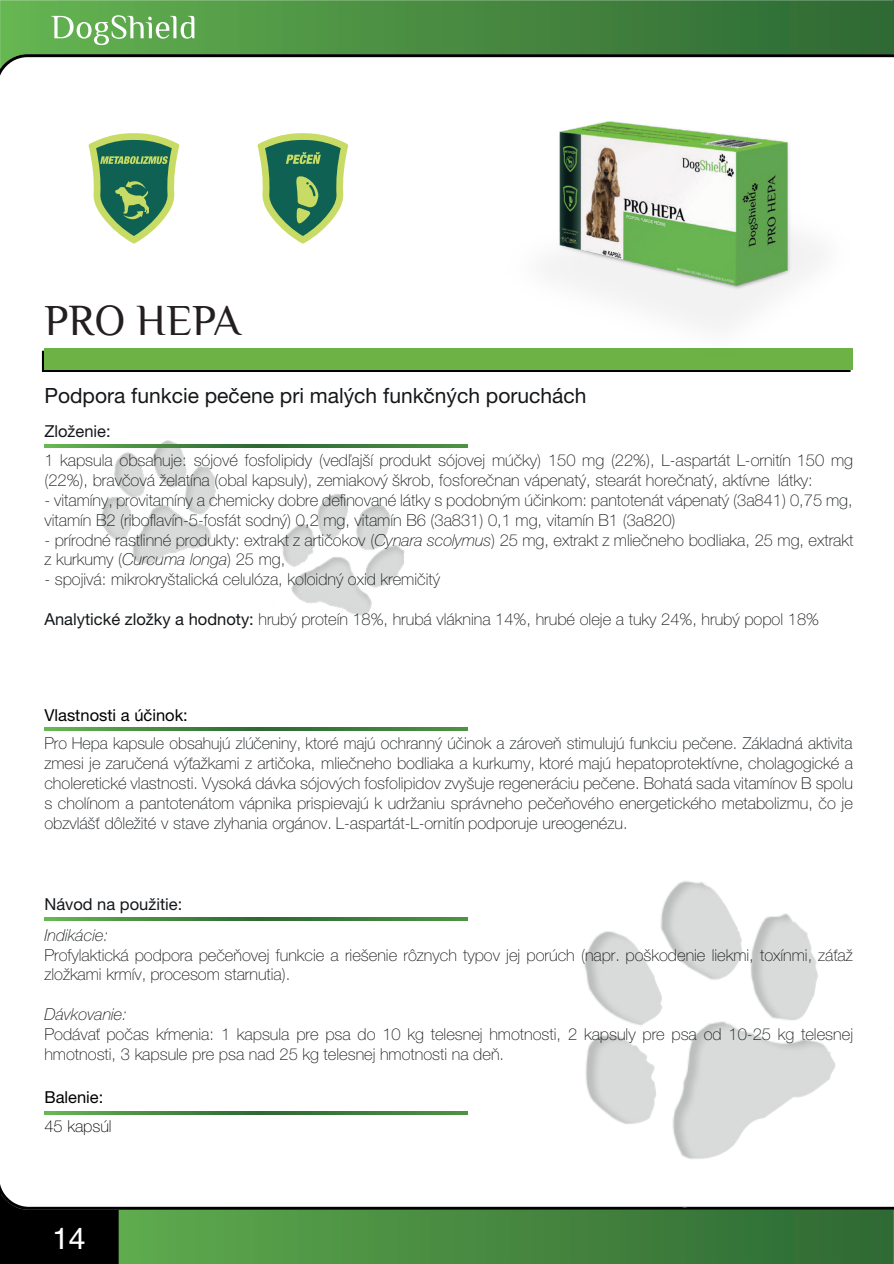
<style>
.page{position:relative;width:894px;height:1264px;background:#fff}
.page>*{position:absolute;margin:0;border:0;box-sizing:border-box;transform-origin:0 0}
.t1{font:43.5px "Philosopher";color:#231f20}
.t2{font:30px "Helvetica CE";color:#fff}
.t3{font:21px "Helvetica Neue CE";color:#14171a}
.t4{font:16.5px/19.8px "Helvetica Neue CE Thin";color:#14171a}
.t5{font:16.5px "Helvetica Neue CE";color:#000001}
.t6{font:16.5px "Helvetica Neue CE";color:#14171a}
.t7{font:italic 16.5px "Helvetica Neue CE Thin";color:#14171a}
.t8{font:16.5px "Helvetica Neue CE Thin";color:#000001}
.s1{font-style:italic}
.s2{font-family:"Helvetica Neue CE"}
</style>
<div class="page">
<svg style="left:0;top:1184px;width:893px;height:79px"></svg>
<svg style="left:42px;top:350px;width:808px;height:22px;background:#233a17"></svg>
<div style="left:44px;top:348px;width:808px;height:21px;background:#6cb244"></div>
<img style="left:282px;top:494px;width:123px;height:122px">
<img style="left:510px;top:881px;width:380px;height:326px">
<img style="left:76px;top:440px;width:164px;height:124px">
<svg style="left:44px;top:727px;width:423px;height:3px"></svg>
<svg style="left:44px;top:444px;width:423px;height:3px"></svg>
<svg style="left:44px;top:917px;width:423px;height:3px"></svg>
<svg style="left:44px;top:1111px;width:423px;height:3px"></svg>
<svg style="left:0;top:0;width:893px;height:54px;background:#478a41"></svg>
<svg style="left:51px;top:15px;width:143px;height:30px"></svg>
<hr style="left:893px;top:0;width:1px;height:54px;background:#2f6833">
<svg style="left:0;top:54px;width:894px;height:22px"></svg>
<svg style="left:88px;top:133px;width:91px;height:110px"></svg>
<svg style="left:257px;top:133px;width:91px;height:110px"></svg>
<img style="left:550px;top:121px;width:270px;height:205px">
<img style="left:607px;top:250px;width:14px;height:9px">
<img style="left:626px;top:214px;width:39px;height:12px">
<h1 class="t1" style="left:44px;top:296px;width:198px">PRO HEPA</h1>
<p class="t3" style="left:44px;top:388px;width:543px">Podpora funkcie pečene pri malých funkčných poruchách</p>
<p class="t6" style="left:44px;top:425px;width:68px">Zloženie:</p>
<p class="t4" style="left:44px;top:452px;width:809px">1 kapsula obsahuje: sójové fosfolipidy (vedľajší produkt sójovej múčky) 150 mg (22%), L-aspartát L-ornitín 150 mg (22%), bravčová želatína (obal kapsuly), zemiakový škrob, fosforečnan vápenatý, stearát horečnatý, aktívne látky:</p>
<p class="t4" style="left:44px;top:491px;width:809px">- vitamíny, provitamíny a chemicky dobre definované látky s podobným účinkom: pantotenát vápenatý (3a841) 0,75 mg, vitamín B2 (riboflavín-5-fosfát sodný) 0,2 mg, vitamín B6 (3a831) 0,1 mg, vitamín B1 (3a820)</p>
<p class="t4" style="left:44px;top:531px;width:810px">- prírodné rastlinné produkty: extrakt z artičokov (<span class="s1">Cynara scolymus</span>) 25 mg, extrakt z mliečneho bodliaka, 25 mg, extrakt z kurkumy (<span class="s1">Curcuma longa</span>) 25 mg,</p>
<p class="t4" style="left:44px;top:570px;width:397px">- spojivá: mikrokryštalická celulóza, koloidný oxid kremičitý</p>
<p class="t4" style="left:44px;top:610px;width:775px"><span class="s2">Analytické zložky a hodnoty:</span> hrubý proteín 18%, hrubá vláknina 14%, hrubé oleje a tuky 24%, hrubý popol 18%</p>
<p class="t5" style="left:44px;top:708px;width:145px">Vlastnosti a účinok:</p>
<p class="t4" style="left:44px;top:735px;width:809px;text-align:justify">Pro Hepa kapsule obsahujú zlúčeniny, ktoré majú ochranný účinok a zároveň stimulujú funkciu pečene. Základná aktivita zmesi je zaručená výťažkami z artičoka, mliečneho bodliaka a kurkumy, ktoré majú hepatoprotektívne, cholagogické a choleretické vlastnosti. Vysoká dávka sójových fosfolipidov zvyšuje regeneráciu pečene. Bohatá sada vitamínov B spolu s cholínom a pantotenátom vápnika prispievajú k udržaniu správneho pečeňového energetického metabolizmu, čo je obzvlášť dôležité v stave zlyhania orgánov. L-aspartát-L-ornitín podporuje ureogenézu.</p>
<p class="t6" style="left:44px;top:898px;width:139px">Návod na použitie:</p>
<p class="t7" style="left:44px;top:928px;width:65px">Indikácie:</p>
<p class="t4" style="left:44px;top:946px;width:809px">Profylaktická podpora pečeňovej funkcie a riešenie rôznych typov jej porúch (napr. poškodenie liekmi, toxínmi, záťaž zložkami krmív, procesom starnutia).</p>
<p class="t7" style="left:44px;top:1008px;width:84px">Dávkovanie:</p>
<p class="t4" style="left:44px;top:1025px;width:809px">Podávať počas kŕmenia: 1 kapsula pre psa do 10 kg telesnej hmotnosti, 2 kapsuly pre psa od 10-25 kg telesnej hmotnosti, 3 kapsule pre psa nad 25 kg telesnej hmotnosti na deň.</p>
<p class="t5" style="left:44px;top:1091px;width:60px">Balenie:</p>
<p class="t8" style="left:44px;top:1120px;width:69px">45 kapsúl</p>
<h2 class="t2" style="left:52px;top:1227px;width:35px">14</h2>
</div>
